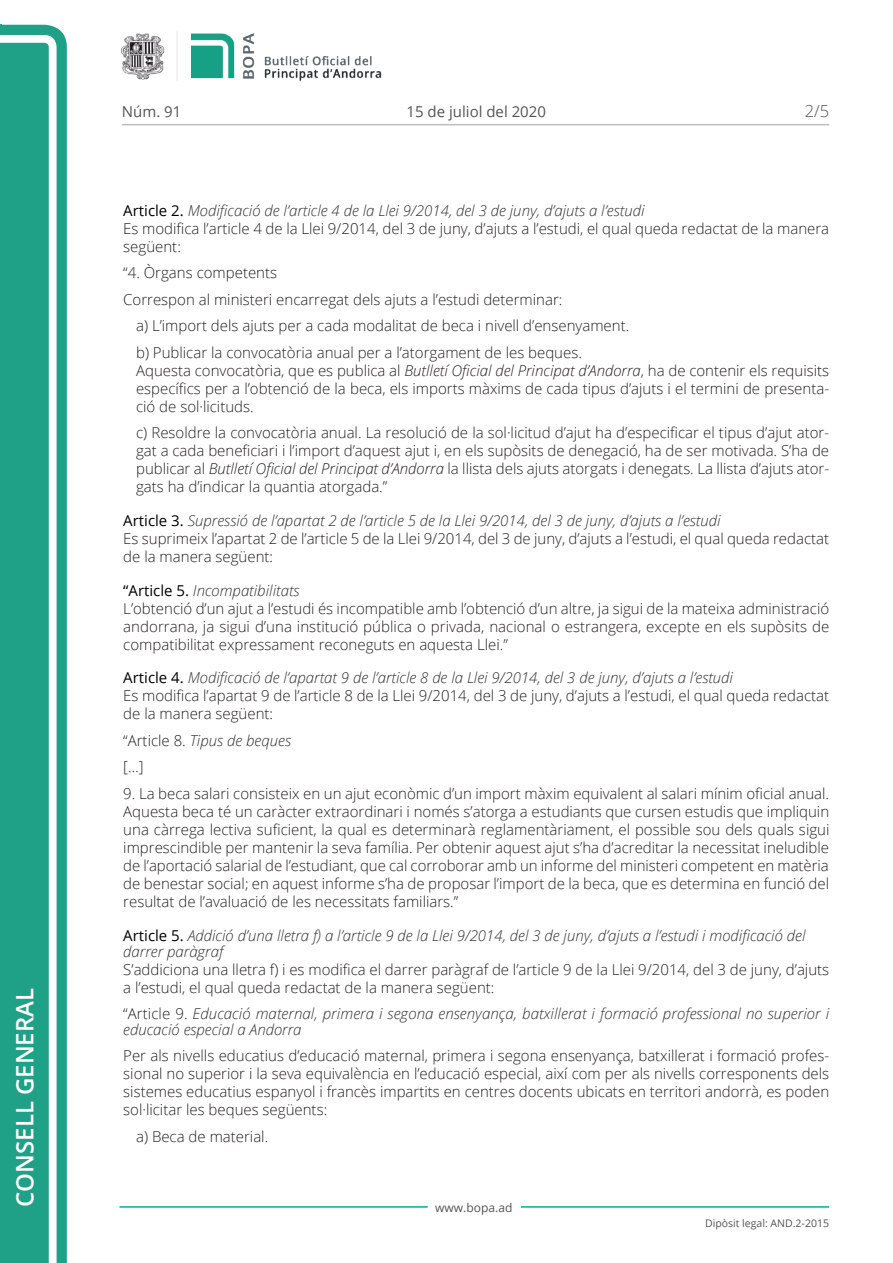
<style>
.page{position:relative;width:893px;height:1263px;background:#fff}
.page>*{position:absolute;margin:0;border:0;box-sizing:border-box;transform-origin:0 0}
.t1{font:600 24px "Open Sans";color:#fff}
.t2{font:300 16.5px "Open Sans";color:#545454}
.Body_text{font:300 15px/18px "Open Sans";color:#231f20}
.Body_text_i{font:300 15px/18px "Open Sans";color:#231f20;text-align:justify}
.Titol_7{font:italic 300 15px/15.8px "Open Sans";color:#303030}
.Body_text-2{font:italic 300 15px/15.8px "Open Sans";letter-spacing:.005em;color:#303030}
.Body_text_NOS{font:300 15px "Open Sans";color:#231f20}
.t3{font:15px "Open Sans";color:#545454}
.t4{font:12px "Open Sans";color:#545454}
.t5{font:10.5px "Open Sans";color:#545454}
.s1{font-weight:400;font-style:normal;color:#000}
.s2{font-style:italic}
.s3{font-style:normal;color:#231f20}
</style>
<div class="page">
<svg style="left:0;top:25px;width:67px;height:1238px;fill:#1ea187"></svg>
<div style="left:0;top:43px;width:49px;height:1220px;background:#1ea187"></div>
<img style="left:122px;top:32px;width:260px;height:49px">
<hr style="left:119px;top:1206px;width:309px;height:2px;background:#00ae91">
<hr style="left:521px;top:1206px;width:308px;height:2px;background:#00ae91">
<hr style="left:122px;top:124px;width:707px;height:1px;background:#bcbdc0">
<h1 class="t1" style="left:8px;top:1207px;width:220px;rotate:-90deg">Consell General</h1>
<p class="t3" style="left:122px;top:102px;width:61px">Núm. 91</p>
<p class="t3" style="left:406px;top:102px;width:141px">15 de juliol del 2020</p>
<p class="t2" style="left:805px;top:100px;width:26px">2/5</p>
<p class="Titol_7" style="left:123px;top:202px;width:523px"><span class="s1">Article 2.</span> Modificació de l’article 4 de la Llei 9/2014, del 3 de juny, d’ajuts a l’estudi</p>
<p class="Body_text" style="left:123px;top:219px;width:707px">Es modifica l’article 4 de la Llei 9/2014, del 3 de juny, d’ajuts a l’estudi, el qual queda redactat de la manera següent:</p>
<p class="Body_text" style="left:123px;top:263px;width:155px">“4. Òrgans competents</p>
<p class="Body_text" style="left:123px;top:290px;width:441px">Correspon al ministeri encarregat dels ajuts a l’estudi determinar:</p>
<p class="Body_text_i" style="left:136px;top:316px;width:495px">a) L’import dels ajuts per a cada modalitat de beca i nivell d’ensenyament.</p>
<p class="Body_text_NOS" style="left:136px;top:342px;width:447px">b) Publicar la convocatòria anual per a l’atorgament de les beques.</p>
<p class="Body_text_i" style="left:136px;top:361px;width:695px">Aquesta convocatòria, que es publica al <span class="s2">Butlletí Oficial del Principat d’Andorra</span>, ha de contenir els requisits específics per a l’obtenció de la beca, els imports màxims de cada tipus d’ajuts i el termini de presenta&shy;ció de sol·licituds.</p>
<p class="Body_text_i" style="left:136px;top:423px;width:695px">c) Resoldre la convocatòria anual. La resolució de la sol·licitud d’ajut ha d’especificar el tipus d’ajut ator&shy;gat a cada beneficiari i l’import d’aquest ajut i, en els supòsits de denegació, ha de ser motivada. S’ha de publicar al <span class="s2">Butlletí Oficial del Principat d’Andorra</span> la llista dels ajuts atorgats i denegats. La llista d’ajuts ator&shy;gats ha d’indicar la quantia atorgada.”</p>
<p class="Titol_7" style="left:123px;top:512px;width:599px"><span class="s1">Article 3.</span> Supressió de l’apartat 2 de l’article 5 de la Llei 9/2014, del 3 de juny, d’ajuts a l’estudi</p>
<p class="Body_text" style="left:123px;top:529px;width:707px">Es suprimeix l’apartat 2 de l’article 5 de la Llei 9/2014, del 3 de juny, d’ajuts a l’estudi, el qual queda redactat de la manera següent:</p>
<p class="Titol_7" style="left:123px;top:582px;width:178px"><span class="s1">“Article 5.</span> Incompatibilitats</p>
<p class="Body_text" style="left:123px;top:599px;width:707px;text-align:justify">L’obtenció d’un ajut a l’estudi és incompatible amb l’obtenció d’un altre, ja sigui de la mateixa administració andorrana, ja sigui d’una institució pública o privada, nacional o estrangera, excepte en els supòsits de compatibilitat expressament reconeguts en aquesta Llei.”</p>
<p class="Titol_7" style="left:123px;top:670px;width:611px"><span class="s1">Article 4.</span> Modificació de l’apartat 9 de l’article 8 de la Llei 9/2014, del 3 de juny, d’ajuts a l’estudi</p>
<p class="Body_text" style="left:123px;top:687px;width:707px">Es modifica l’apartat 9 de l’article 8 de la Llei 9/2014, del 3 de juny, d’ajuts a l’estudi, el qual queda redactat de la manera següent:</p>
<p class="Body_text-2" style="left:123px;top:732px;width:169px"><span class="s3">“Article 8.</span> Tipus de beques</p>
<p class="Body_text" style="left:123px;top:758px;width:22px">[…]</p>
<p class="Body_text" style="left:123px;top:784px;width:708px;text-align:justify">9. La beca salari consisteix en un ajut econòmic d’un import màxim equivalent al salari mínim oficial anual.<br>Aquesta beca té un caràcter extraordinari i només s’atorga a estudiants que cursen estudis que impliquin una càrrega lectiva suficient, la qual es determinarà reglamentàriament, el possible sou dels quals sigui imprescindible per mantenir la seva família. Per obtenir aquest ajut s’ha d’acreditar la necessitat ineludible de l’aportació salarial de l’estudiant, que cal corroborar amb un informe del ministeri competent en matèria de benestar social; en aquest informe s’ha de proposar l’import de la beca, que es determina en funció del resultat de l’avaluació de les necessitats familiars.”</p>
<p class="Titol_7" style="left:123px;top:927px;width:684px"><span class="s1">Article 5.</span> Addició d’una lletra f) a l’article 9 de la Llei 9/2014, del 3 de juny, d’ajuts a l’estudi i modificació del darrer paràgraf</p>
<p class="Body_text" style="left:123px;top:960px;width:707px">S’addiciona una lletra f) i es modifica el darrer paràgraf de l’article 9 de la Llei 9/2014, del 3 de juny, d’ajuts a l’estudi, el qual queda redactat de la manera següent:</p>
<p class="Body_text-2" style="left:123px;top:1005px;width:707px"><span class="s3">“Article 9.</span> Educació maternal, primera i segona ensenyança, batxillerat i formació professional no superior i educació especial a Andorra</p>
<p class="Body_text" style="left:123px;top:1046px;width:707px;text-align:justify">Per als nivells educatius d’educació maternal, primera i segona ensenyança, batxillerat i formació profes&shy;sional no superior i la seva equivalència en l’educació especial, així com per als nivells corresponents dels sistemes educatius espanyol i francès impartits en centres docents ubicats en territori andorrà, es poden sol·licitar les beques següents:</p>
<p class="Body_text_i" style="left:136px;top:1127px;width:134px">a) Beca de material.</p>
<p class="t4" style="left:435px;top:1199px;width:79px">www.bopa.ad</p>
<p class="t5" style="left:705px;top:1216px;width:125px">Dipòsit legal: AND.2-2015</p>
</div>
